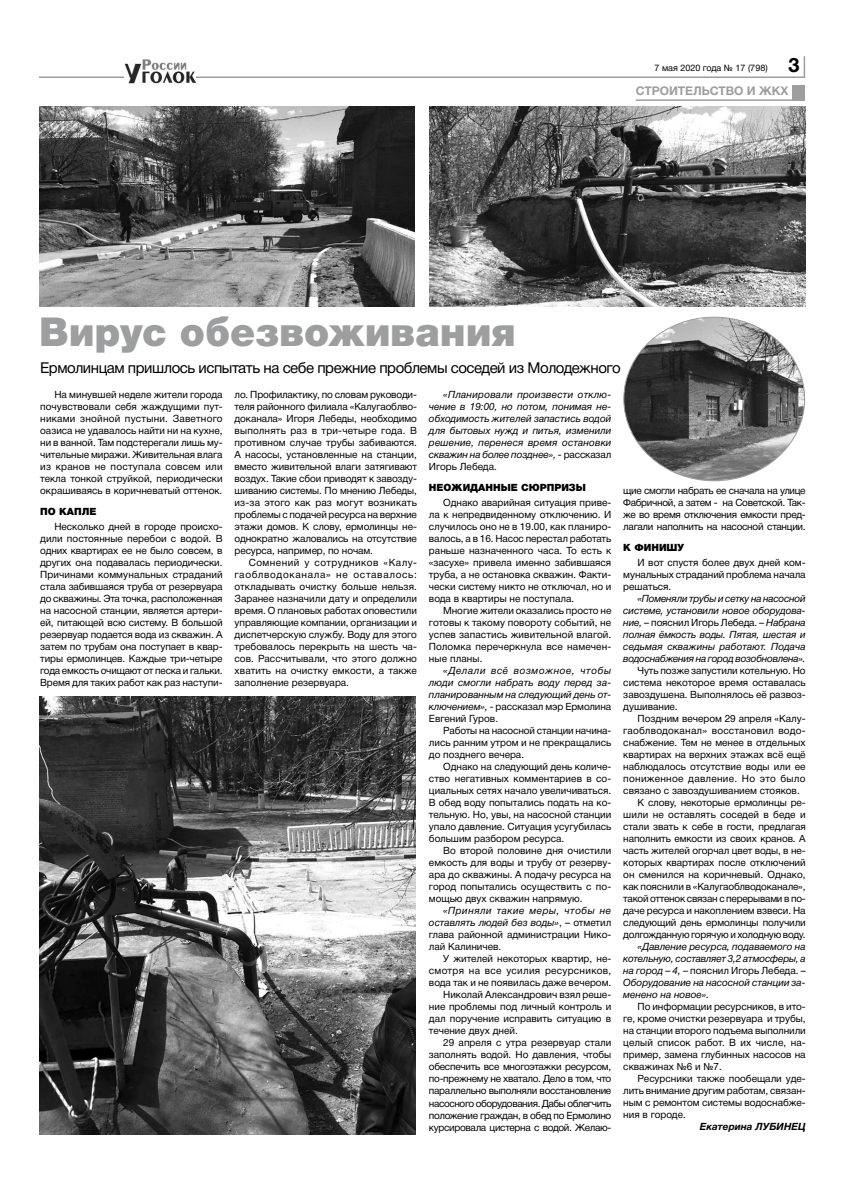
<style>
.page{position:relative;width:842px;height:1191px;background:#fff}
.page>*{position:absolute;margin:0;border:0;box-sizing:border-box;transform-origin:0 0}
.t1{font:900 40px "Helvetica Neue Cyr";color:#9c9e9f}
.t2{font:700 20px "Helvetica Neue Cyr";color:#000}
.t3{font:15px "Helvetica Neue Cyr";letter-spacing:-.03em;color:#000}
.t4{font:700 12px "Helvetica Neue Cyr";color:#9c9e9f}
.t5{font:10px/12px "Helvetica Neue Cyr";color:#000;text-align:justify}
.t6{font:italic 10px/12px "Helvetica Neue Cyr";color:#000;text-align:justify}
.t7{font:10px "Helvetica Neue Cyr";letter-spacing:-.03em;color:#000}
.t8{font:10px "Helvetica Neue Cyr";letter-spacing:-.025em;color:#000}
.t9{font:10px "Helvetica Neue Cyr";letter-spacing:.03em;color:#000}
.t10{font:10px "Helvetica Neue Cyr";letter-spacing:-.04em;color:#000}
.t11{font:900 10px "Helvetica Neue Cyr";color:#000}
.t12{font:10px "Helvetica Neue Cyr";letter-spacing:.025em;color:#000}
.t13{font:italic 700 10px "Helvetica Neue Cyr";color:#000}
.t14{font:9px "Helvetica Neue Cyr";color:#000}
.s1{font-style:normal}
.s2{font-style:italic}
</style>
<div class="page">
<hr style="left:39px;top:76px;width:765px;height:2px;background:#9c9e9f">
<svg style="left:804px;top:56px;width:1px;height:22px"></svg>
<img style="left:125px;top:60px;width:71px;height:24px">
<div style="left:792px;top:85px;width:13px;height:15px;background:#9c9e9f"></div>
<hr style="left:636px;top:99px;width:169px;height:2px;background:#9c9e9f">
<img style="left:39px;top:107px;width:376px;height:200px">
<img style="left:429px;top:107px;width:377px;height:200px">
<img style="left:40px;top:696px;width:375px;height:438px">
<img style="left:625px;top:317px;width:180px;height:164px">
<p class="t14" style="left:654px;top:63px;width:115px">7 мая 2020 года № 17 (798)</p>
<h2 class="t2" style="left:788px;top:54px;width:13px">3</h2>
<p class="t4" style="left:636px;top:84px;width:154px">СТРОИТЕЛЬСТВО И ЖКХ</p>
<h1 class="t1" style="left:39px;top:309px;width:478px">Вирус обезвоживания</h1>
<h3 class="t3" style="left:40px;top:360px;width:582px">Ермолинцам пришлось испытать на себе прежние проблемы соседей из Молодежного</h3>
<p class="t5" style="left:40px;top:389px;width:184px;text-indent:14px">На минувшей неделе жители города почувствовали себя жаждущими пут&shy;никами знойной пустыни. Заветного оазиса не удавалось найти ни на кухне, ни в ванной. Там подстерегали лишь му&shy;чительные миражи. Живительная влага из кранов не поступала совсем или текла тонкой струйкой, периодически окрашиваясь в коричневатый оттенок.</p>
<p class="t11" style="left:40px;top:506px;width:58px">ПО КАПЛЕ</p>
<p class="t5" style="left:40px;top:521px;width:184px;text-indent:14px">Несколько дней в городе происхо&shy;дили постоянные перебои с водой. В одних квартирах ее не было совсем, в других она подавалась периодически.<br>Причинами коммунальных страданий стала забившаяся труба от резервуара до скважины. Эта точка, расположенная на насосной станции, является артери&shy;ей, питающей всю систему. В большой резервуар подается вода из скважин. А затем по трубам она поступает в квар&shy;тиры ермолинцев. Каждые три-четыре года емкость очищают от песка и гальки.<br>Время для таких работ как раз наступи-</p>
<p class="t5" style="left:235px;top:389px;width:184px">ло. Профилактику, по словам руководи&shy;теля районного филиала «Калугаоблво&shy;доканала» Игоря Лебеды, необходимо выполнять раз в три-четыре года. В противном случае трубы забиваются.<br>А насосы, установленные на станции, вместо живительной влаги затягивают воздух. Такие сбои приводят к завозду&shy;шиванию системы. По мнению Лебеды, из-за этого как раз могут возникать проблемы с подачей ресурса на верхние этажи домов. К слову, ермолинцы не&shy;однократно жаловались на отсутствие ресурса, например, по ночам.</p>
<p class="t5" style="left:235px;top:557px;width:184px;text-indent:14px">Сомнений у сотрудников «Калу&shy;гаоблводоканала» не оставалось: откладывать очистку больше нельзя.<br>Заранее назначили дату и определили время. О плановых работах оповестили управляющие компании, организации и диспетчерскую службу. Воду для этого требовалось перекрыть на шесть ча&shy;сов. Рассчитывали, что этого должно хватить на очистку емкости, а также заполнение резервуара.</p>
<p class="t6" style="left:429px;top:389px;width:184px;text-indent:14px">«Планировали произвести отклю&shy;чение в 19:00, но потом, понимая не&shy;обходимость жителей запастись водой для бытовых нужд и питья, изменили решение, перенеся время остановки скважин на более позднее», <span class="s1">- рассказал Игорь Лебеда.</span></p>
<p class="t11" style="left:429px;top:482px;width:158px">НЕОЖИДАННЫЕ СЮРПРИЗЫ</p>
<p class="t5" style="left:429px;top:497px;width:184px;text-indent:14px">Однако аварийная ситуация приве&shy;ла к непредвиденному отключению. И случилось оно не в 19.00, как планиро&shy;валось, а в 16. Насос перестал работать раньше назначенного часа. То есть к «засухе» привела именно забившаяся труба, а не остановка скважин. Факти&shy;чески систему никто не отключал, но и вода в квартиры не поступала.</p>
<p class="t5" style="left:429px;top:605px;width:184px;text-indent:14px">Многие жители оказались просто не готовы к такому повороту событий, не успев запастись живительной влагой.<br>Поломка перечеркнула все намечен&shy;ные планы.</p>
<p class="t6" style="left:429px;top:665px;width:184px;text-indent:14px">«Делали всё возможное, чтобы люди смогли набрать воду перед за&shy;планированным на следующий день от&shy;ключением», <span class="s1">- рассказал мэр Ермолина Евгений Гуров.</span></p>
<p class="t5" style="left:429px;top:725px;width:184px;text-indent:14px">Работы на насосной станции начина&shy;лись ранним утром и не прекращались до позднего вечера.</p>
<p class="t5" style="left:429px;top:761px;width:184px;text-indent:14px">Однако на следующий день количе&shy;ство негативных комментариев в со&shy;циальных сетях начало увеличиваться.<br>В обед воду попытались подать на ко&shy;тельную. Но, увы, на насосной станции упало давление. Ситуация усугубилась большим разбором ресурса.</p>
<p class="t5" style="left:429px;top:845px;width:184px;text-indent:14px">Во второй половине дня очистили емкость для воды и трубу от резерву&shy;ара до скважины. А подачу ресурса на город попытались осуществить с по&shy;мощью двух скважин напрямую.</p>
<p class="t5" style="left:429px;top:905px;width:184px;text-indent:14px"><span class="s2">«Приняли такие меры, чтобы не оставлять людей без воды»</span>, – отметил глава районной администрации Нико&shy;лай Калиничев.</p>
<p class="t5" style="left:443px;top:953px;width:170px">У жителей некоторых квартир, не-</p>
<p class="t9" style="left:429px;top:965px;width:184px">смотря на все усилия ресурсников,</p>
<p class="t5" style="left:429px;top:977px;width:184px">вода так и не появилась даже вечером.</p>
<p class="t5" style="left:443px;top:989px;width:170px">Николай Александрович взял реше-</p>
<p class="t5" style="left:429px;top:1001px;width:184px">ние проблемы под личный контроль и</p>
<p class="t5" style="left:429px;top:1013px;width:184px">дал поручение исправить ситуацию в</p>
<p class="t5" style="left:429px;top:1025px;width:90px">течение двух дней.</p>
<p class="t5" style="left:443px;top:1037px;width:170px">29 апреля с утра резервуар стали</p>
<p class="t5" style="left:429px;top:1049px;width:184px">заполнять водой. Но давления, чтобы</p>
<p class="t7" style="left:429px;top:1061px;width:184px">обеспечить все многоэтажки ресурсом,</p>
<p class="t7" style="left:429px;top:1073px;width:184px">по-прежнему не хватало. Дело в том, что</p>
<p class="t7" style="left:429px;top:1085px;width:184px">параллельно выполняли восстановление</p>
<p class="t10" style="left:429px;top:1097px;width:184px">насосного оборудования. Дабы облегчить</p>
<p class="t7" style="left:429px;top:1109px;width:184px">положение граждан, в обед по Ермолино</p>
<p class="t7" style="left:429px;top:1121px;width:184px">курсировала цистерна с водой. Желаю-</p>
<p class="t5" style="left:623px;top:484px;width:184px">щие смогли набрать ее сначала на улице Фабричной, а затем - на Советской. Так&shy;же во время отключения емкости пред&shy;лагали наполнить на насосной станции.</p>
<p class="t11" style="left:623px;top:542px;width:62px">К ФИНИШУ</p>
<p class="t5" style="left:623px;top:556px;width:184px;text-indent:14px">И вот спустя более двух дней ком&shy;мунальных страданий проблема начала решаться.</p>
<p class="t6" style="left:623px;top:592px;width:184px;text-indent:14px">«Поменяли трубы и сетку на насосной системе, установили новое оборудова&shy;ние, <span class="s1">– пояснил Игорь Лебеда. –</span> Набрана полная ёмкость воды. Пятая, шестая и седьмая скважины работают. Подача водоснабжения на город возобновлена».</p>
<p class="t5" style="left:623px;top:664px;width:184px;text-indent:14px">Чуть позже запустили котельную. Но система некоторое время оставалась завоздушена. Выполнялось её развоз&shy;душивание.</p>
<p class="t5" style="left:637px;top:712px;width:170px">Поздним вечером 29 апреля «Калу-</p>
<p class="t12" style="left:623px;top:725px;width:184px">гаоблводоканал» восстановил водо-</p>
<p class="t5" style="left:623px;top:736px;width:184px">снабжение. Тем не менее в отдельных</p>
<p class="t5" style="left:623px;top:748px;width:184px">квартирах на верхних этажах всё ещё</p>
<p class="t5" style="left:623px;top:760px;width:184px">наблюдалось отсутствие воды или ее</p>
<p class="t9" style="left:623px;top:773px;width:184px">пониженное давление. Но это было</p>
<p class="t5" style="left:623px;top:784px;width:178px">связано с завоздушиванием стояков.</p>
<p class="t5" style="left:637px;top:796px;width:170px">К слову, некоторые ермолинцы ре-</p>
<p class="t5" style="left:623px;top:808px;width:184px">шили не оставлять соседей в беде и</p>
<p class="t5" style="left:623px;top:820px;width:184px">стали звать к себе в гости, предлагая</p>
<p class="t5" style="left:623px;top:832px;width:184px">наполнить емкости из своих кранов. А</p>
<p class="t5" style="left:623px;top:844px;width:184px">часть жителей огорчал цвет воды, в не-</p>
<p class="t5" style="left:623px;top:856px;width:184px">которых квартирах после отключений</p>
<p class="t5" style="left:623px;top:868px;width:184px">он сменился на коричневый. Однако,</p>
<p class="t5" style="left:623px;top:880px;width:184px">как пояснили в «Калугаоблводоканале»,</p>
<p class="t8" style="left:623px;top:893px;width:184px">такой оттенок связан с перерывами в по-</p>
<p class="t5" style="left:623px;top:904px;width:184px">даче ресурса и накоплением взвеси. На</p>
<p class="t5" style="left:623px;top:916px;width:184px">следующий день ермолинцы получили</p>
<p class="t8" style="left:623px;top:929px;width:184px">долгожданную горячую и холодную воду.</p>
<p class="t6" style="left:623px;top:940px;width:184px;text-indent:14px">«Давление ресурса, подаваемого на котельную, составляет 3,2 атмосферы, а на город – 4, <span class="s1">– пояснил Игорь Лебеда. – </span>Оборудование на насосной станции за&shy;менено на новое».</p>
<p class="t5" style="left:623px;top:1000px;width:184px;text-indent:14px">По информации ресурсников, в ито&shy;ге, кроме очистки резервуара и трубы, на станции второго подъема выполнили целый список работ. В их числе, на&shy;пример, замена глубинных насосов на скважинах №6 и №7.</p>
<p class="t5" style="left:623px;top:1072px;width:184px;text-indent:14px">Ресурсники также пообещали уде&shy;лить внимание другим работам, связан&shy;ным с ремонтом системы водоснабже&shy;ния в городе.</p>
<p class="t13" style="left:700px;top:1121px;width:107px">Екатерина ЛУБИНЕЦ</p>
</div>
